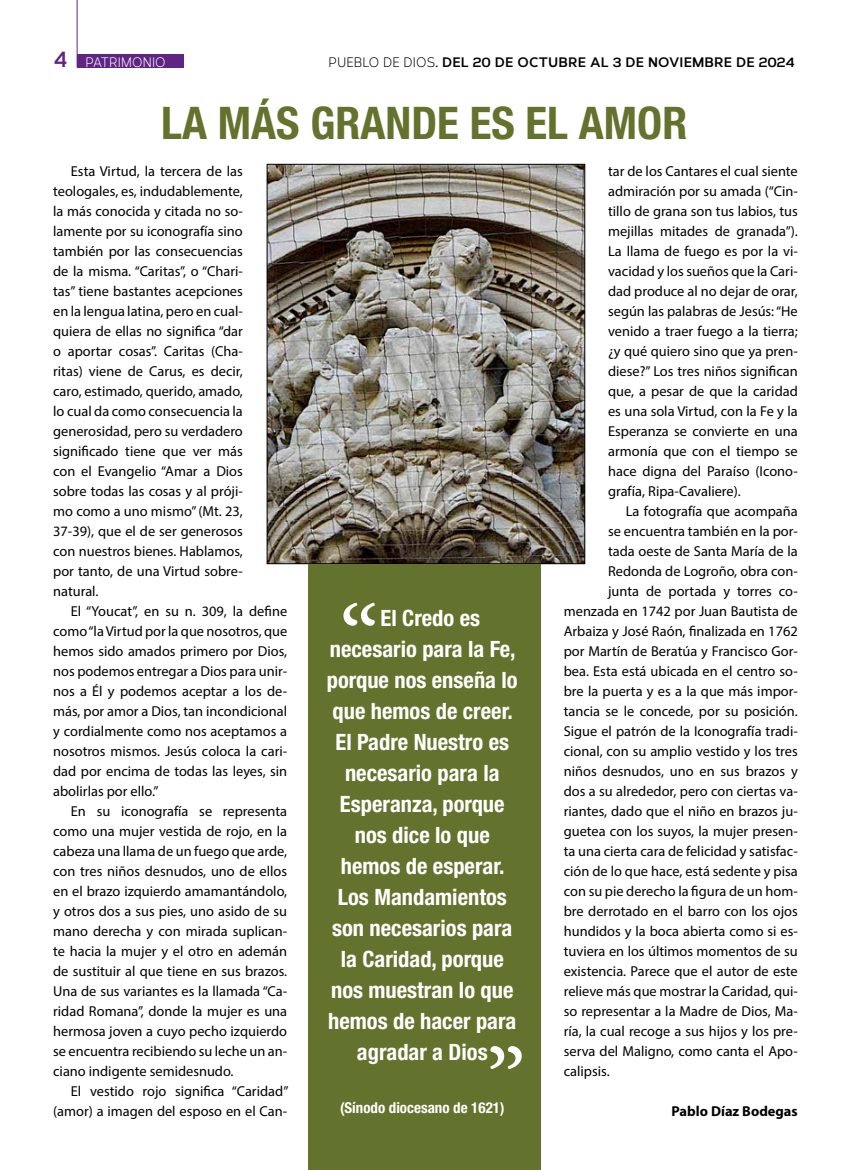
<style>
.page{position:relative;width:851px;height:1170px;background:#fff}
.page>*{position:absolute;margin:0;border:0;box-sizing:border-box;transform-origin:0 0}
.t1{font:700 condensed 45px "Helvetica Neue LT Std";color:#63722c}
.t2{font:700 condensed 22.5px "Helvetica Neue LT Std";color:#fff}
.t3{font:700 22.5px "Corbert";color:#602483;scale:.9 1}
.t4{font:700 condensed 15px "Helvetica Neue LT Std";color:#fff}
.t5{font:14.38px/20px "Myriad Pro";color:#000;text-align:justify}
.t6{font:700 14.38px "Myriad Pro";color:#000}
.t7{font:700 13.75px "Corbert";letter-spacing:.01em;color:#000}
.t8{font:13.75px "Corbert";letter-spacing:.01em;color:#fff;scale:.9 1}
.s1{font-weight:400}
</style>
<div class="page">
<div style="left:77px;top:54px;width:106px;height:13px;background:#602483"></div>
<hr style="left:77px;top:0;width:1px;height:67px;background:#602483">
<img style="left:269px;top:166px;width:314px;height:396px">
<div style="left:267px;top:164px;width:318px;height:400px;border:1px solid #000"></div>
<div style="left:308px;top:564px;width:232px;height:605px;background:#63722c"></div>
<svg style="left:343px;top:602px;width:32px;height:23px"></svg>
<svg style="left:490px;top:1046px;width:31px;height:23px"></svg>
<h2 class="t3" style="left:54px;top:41px;width:16px">4</h2>
<p class="t8" style="left:85px;top:52px;width:91px">PATRIMONIO</p>
<p class="t7" style="left:328px;top:51px;width:467px"><span class="s1">PUEBLO DE DIOS</span>. DEL 20 DE OCTUBRE AL 3 DE NOVIEMBRE DE 2024</p>
<h1 class="t1" style="left:161px;top:95px;width:527px">LA MÁS GRANDE ES EL AMOR</h1>
<p class="t5" style="left:53px;top:161px;width:191px;text-indent:18px">Esta Virtud, la tercera de las teologales, es, indudablemente, la más conocida y citada no so&shy;lamente por su iconografía sino también por las consecuencias de la misma. “Caritas”, o “Chari&shy;tas” tiene bastantes acepciones en la lengua latina, pero en cual&shy;quiera de ellas no significa “dar o aportar cosas”. Caritas (Cha&shy;ritas) viene de Carus, es decir, caro, estimado, querido, amado, lo cual da como consecuencia la generosidad, pero su verdadero significado tiene que ver más con el Evangelio “Amar a Dios sobre todas las cosas y al próji&shy;mo como a uno mismo” (Mt. 23, 37-39), que el de ser generosos con nuestros bienes. Hablamos, por tanto, de una Virtud sobre&shy;natural.</p>
<p class="t5" style="left:53px;top:601px;width:235px;text-indent:18px">El “Youcat”, en su n. 309, la define como “la Virtud por la que nosotros, que hemos sido amados primero por Dios, nos podemos entregar a Dios para unir&shy;nos a Él y podemos aceptar a los de&shy;más, por amor a Dios, tan incondicional y cordialmente como nos aceptamos a nosotros mismos. Jesús coloca la cari&shy;dad por encima de todas las leyes, sin abolirlas por ello.”</p>
<p class="t5" style="left:53px;top:801px;width:235px;text-indent:18px">En su iconografía se representa como una mujer vestida de rojo, en la cabeza una llama de un fuego que arde, con tres niños desnudos, uno de ellos en el brazo izquierdo amamantándolo, y otros dos a sus pies, uno asido de su mano derecha y con mirada suplican&shy;te hacia la mujer y el otro en ademán de sustituir al que tiene en sus brazos.<br>Una de sus variantes es la llamada “Ca&shy;ridad Romana”, donde la mujer es una hermosa joven a cuyo pecho izquierdo se encuentra recibiendo su leche un an&shy;ciano indigente semidesnudo.</p>
<p class="t5" style="left:53px;top:1081px;width:237px;text-align:right">El vestido rojo significa “Caridad” (amor) a imagen del esposo en el Can-</p>
<h2 class="t2" style="left:380px;top:604px;width:101px">El Credo es</h2>
<h2 class="t2" style="left:330px;top:635px;width:187px">necesario para la Fe,</h2>
<h2 class="t2" style="left:327px;top:666px;width:192px">porque nos enseña lo</h2>
<h2 class="t2" style="left:332px;top:697px;width:182px">que hemos de creer.</h2>
<h2 class="t2" style="left:335px;top:728px;width:175px">El Padre Nuestro es</h2>
<h2 class="t2" style="left:345px;top:759px;width:156px">necesario para la</h2>
<h2 class="t2" style="left:340px;top:790px;width:166px">Esperanza, porque</h2>
<h2 class="t2" style="left:355px;top:821px;width:136px">nos dice lo que</h2>
<h2 class="t2" style="left:341px;top:852px;width:165px">hemos de esperar.</h2>
<h2 class="t2" style="left:338px;top:883px;width:170px">Los Mandamientos</h2>
<h2 class="t2" style="left:332px;top:914px;width:182px">son necesarios para</h2>
<h2 class="t2" style="left:341px;top:945px;width:164px">la Caridad, porque</h2>
<h2 class="t2" style="left:331px;top:976px;width:184px">nos muestran lo que</h2>
<h2 class="t2" style="left:328px;top:1007px;width:190px">hemos de hacer para</h2>
<h2 class="t2" style="left:357px;top:1038px;width:132px">agradar a Dios</h2>
<p class="t4" style="left:340px;top:1098px;width:166px">(Sínodo diocesano de 1621)</p>
<p class="t5" style="left:608px;top:161px;width:191px">tar de los Cantares el cual siente admiración por su amada (“Cin&shy;tillo de grana son tus labios, tus mejillas mitades de granada”).<br>La llama de fuego es por la vi&shy;vacidad y los sueños que la Cari&shy;dad produce al no dejar de orar, según las palabras de Jesús: “He venido a traer fuego a la tierra; ¿y qué quiero sino que ya pren&shy;diese?” Los tres niños significan que, a pesar de que la caridad es una sola Virtud, con la Fe y la Esperanza se convierte en una armonía que con el tiempo se hace digna del Paraíso (Icono&shy;grafía, Ripa-Cavaliere).</p>
<p class="t5" style="left:625px;top:501px;width:173px">La fotografía que acompaña</p>
<p class="t5" style="left:608px;top:521px;width:191px">se encuentra también en la por-</p>
<p class="t5" style="left:608px;top:541px;width:191px">tada oeste de Santa María de la</p>
<p class="t5" style="left:608px;top:561px;width:191px">Redonda de Logroño, obra con-</p>
<p class="t5" style="left:608px;top:581px;width:191px">junta de portada y torres co-</p>
<p class="t5" style="left:563px;top:601px;width:235px">menzada en 1742 por Juan Bautista de</p>
<p class="t5" style="left:563px;top:621px;width:235px">Arbaiza y José Raón, finalizada en 1762</p>
<p class="t5" style="left:563px;top:641px;width:235px">por Martín de Beratúa y Francisco Gor-</p>
<p class="t5" style="left:563px;top:661px;width:235px">bea. Esta está ubicada en el centro so-</p>
<p class="t5" style="left:563px;top:680px;width:235px">bre la puerta y es a la que más impor-</p>
<p class="t5" style="left:563px;top:700px;width:235px">tancia se le concede, por su posición.</p>
<p class="t5" style="left:563px;top:720px;width:235px">Sigue el patrón de la Iconografía tradi-</p>
<p class="t5" style="left:563px;top:740px;width:235px">cional, con su amplio vestido y los tres</p>
<p class="t5" style="left:563px;top:760px;width:235px">niños desnudos, uno en sus brazos y</p>
<p class="t5" style="left:563px;top:780px;width:235px">dos a su alrededor, pero con ciertas va-</p>
<p class="t5" style="left:563px;top:800px;width:235px">riantes, dado que el niño en brazos ju-</p>
<p class="t5" style="left:563px;top:820px;width:235px">guetea con los suyos, la mujer presen-</p>
<p class="t5" style="left:563px;top:840px;width:235px">ta una cierta cara de felicidad y satisfac-</p>
<p class="t5" style="left:563px;top:860px;width:235px">ción de lo que hace, está sedente y pisa</p>
<p class="t5" style="left:563px;top:880px;width:235px">con su pie derecho la figura de un hom-</p>
<p class="t5" style="left:563px;top:900px;width:235px">bre derrotado en el barro con los ojos</p>
<p class="t5" style="left:563px;top:920px;width:235px">hundidos y la boca abierta como si es-</p>
<p class="t5" style="left:563px;top:940px;width:235px">tuviera en los últimos momentos de su</p>
<p class="t5" style="left:563px;top:960px;width:235px">existencia. Parece que el autor de este</p>
<p class="t5" style="left:563px;top:980px;width:235px">relieve más que mostrar la Caridad, qui-</p>
<p class="t5" style="left:563px;top:1000px;width:235px">so representar a la Madre de Dios, Ma-</p>
<p class="t5" style="left:563px;top:1020px;width:235px">ría, la cual recoge a sus hijos y los pre-</p>
<p class="t5" style="left:563px;top:1040px;width:235px">serva del Maligno, como canta el Apo-</p>
<p class="t5" style="left:563px;top:1060px;width:47px">calipsis.</p>
<p class="t6" style="left:671px;top:1101px;width:128px">Pablo Díaz Bodegas</p>
</div>
